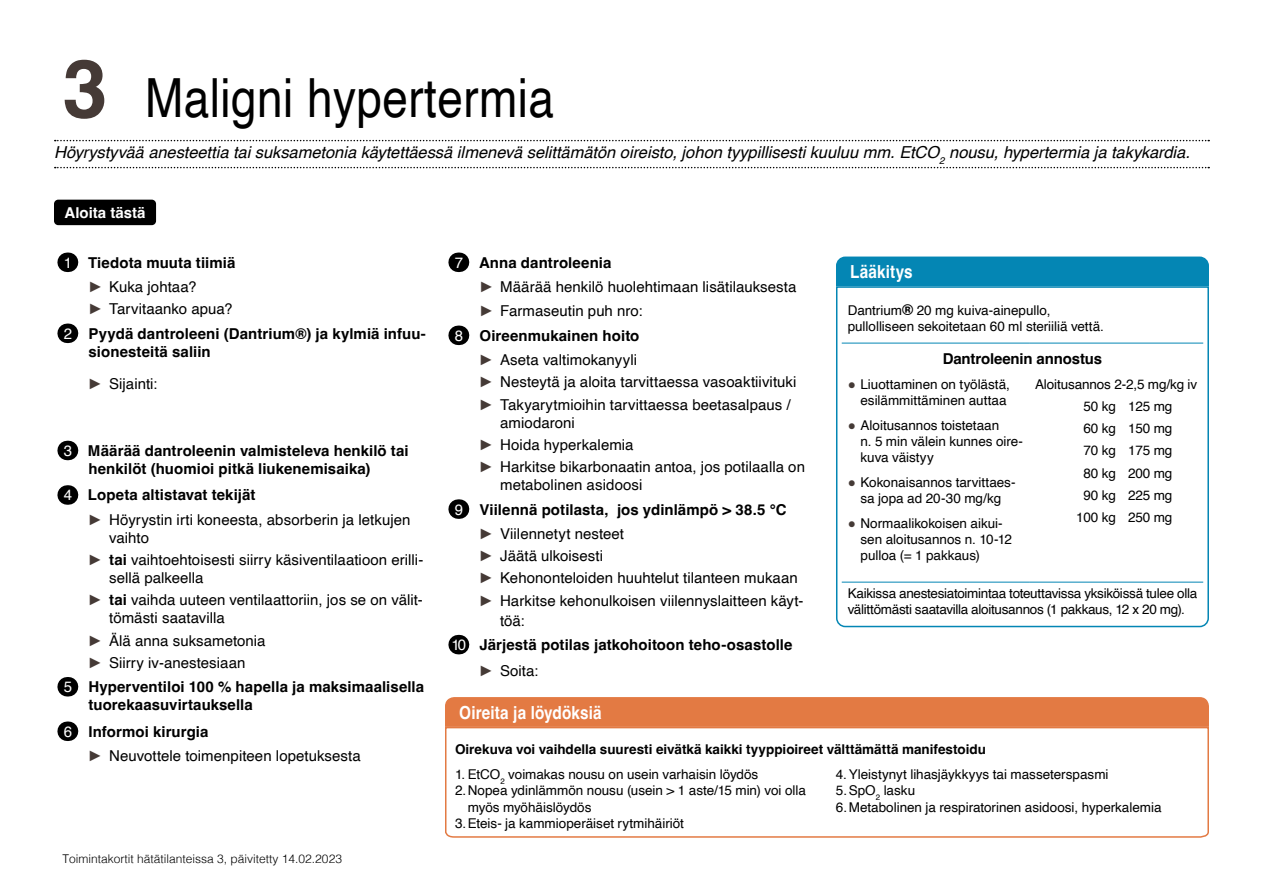
<style>
.page{position:relative;width:1263px;height:893px;background:#fff}
.page>*{position:absolute;margin:0;border:0;box-sizing:border-box;transform-origin:0 0}
.t1{font:54px "Helvetica";letter-spacing:.01em;color:#000;scale:.85 1}
.t2{font:700 18px "Helvetica";letter-spacing:.01em;color:#fff;scale:.85 1}
.t3{font:italic 16.5px "Helvetica";color:#000}
.t4{font:15px/22.2px "Helvetica";letter-spacing:.005em;color:#000}
.t5{font:700 15px/24.3px "Helvetica";letter-spacing:.005em;color:#000}
.t6{font:700 15px "Helvetica";color:#fff}
.t7{font:13.5px/16.2px "Helvetica";letter-spacing:-.005em;color:#000}
.t8{font:700 13.5px "Helvetica";color:#000}
.t9{font:300 12px "Helvetica";color:#000}
.s1{font-weight:700;font-size:81px;color:#453a36}
.s2{font-weight:400;color:#fff}
.s3{font-family:"Arial";font-weight:400;color:#453a36}
.s4{font-weight:400}
.s5{color:#fff}
.s6{font-weight:700}
.s7{font-family:"Arial";color:#453a36}
.s8{font-weight:700;font-size:15px}
.s9{color:#453a36}
</style>
<div class="page">
<div style="left:54px;top:200px;width:102px;height:25px;background:#000;border-radius:4px"></div>
<svg style="left:55px;top:140px;width:1154px;height:1px"></svg>
<svg style="left:55px;top:167px;width:1154px;height:1px"></svg>
<svg style="left:67px;top:253px;width:2px;height:19px"></svg>
<svg style="left:67px;top:324px;width:2px;height:19px"></svg>
<svg style="left:67px;top:441px;width:2px;height:19px"></svg>
<hr style="left:67px;top:485px;width:2px;height:20px;background:#000">
<svg style="left:67px;top:677px;width:2px;height:19px"></svg>
<hr style="left:67px;top:721px;width:2px;height:20px;background:#000">
<svg style="left:458px;top:253px;width:1px;height:19px"></svg>
<svg style="left:458px;top:326px;width:1px;height:19px"></svg>
<svg style="left:458px;top:499px;width:1px;height:20px"></svg>
<svg style="left:458px;top:635px;width:1px;height:19px"></svg>
<div style="left:445px;top:697px;width:764px;height:29px;background:#e37a43"></div>
<svg style="left:445px;top:726px;width:764px;height:112px"></svg>
<div style="left:836px;top:256px;width:373px;height:30px;background:#0486b4"></div>
<svg style="left:836px;top:286px;width:373px;height:342px"></svg>
<h1 class="t1" style="left:63px;top:57px;width:580px"><span class="s1">3</span> Maligni hypertermia</h1>
<p class="t3" style="left:54px;top:140px;width:1137px">Höyrystyvää anesteettia tai suksametonia käytettäessä ilmenevä selittämätön oireisto, johon tyypillisesti kuuluu mm. EtCO<sub>2</sub> nousu, hypertermia ja takykardia.</p>
<p class="t6" style="left:65px;top:204px;width:82px">Aloita tästä</p>
<p class="t5" style="left:88px;top:252px;width:149px;text-indent:-24px"><span class="s2">1</span> Tiedota muuta tiimiä <span class="s3">►</span> <span class="s4">Kuka johtaa?</span></p>
<p class="t5" style="left:64px;top:299px;width:364px;text-indent:24px"><span class="s3">►</span> <span class="s4">Tarvitaanko apua?<br></span><span class="s2">2</span> Pyydä dantroleeni (Dantrium®) ja kylmiä infuu-</p>
<p class="t5" style="left:88px;top:337px;width:124px;line-height:32.2px">sionesteitä saliin <span class="s3">►</span> <span class="s4">Sijainti:</span></p>
<p class="t5" style="left:88px;top:443px;width:322px;line-height:18px;text-indent:-25px"><span class="s2">3</span> Määrää dantroleenin valmisteleva henkilö tai henkilöt (huomioi pitkä liukenemisaika)</p>
<p class="t4" style="left:88px;top:483px;width:324px;line-height:24.3px;text-indent:-24px"><span class="s5">4</span> <span class="s6">Lopeta altistavat tekijät<br></span><span class="s7">►</span> Höyrystin irti koneesta, absorberin ja letkujen</p>
<p class="t4" style="left:88px;top:527px;width:337px;text-indent:21px">vaihto<br><span class="s7">►</span> <span class="s6">tai</span> vaihtoehtoisesti siirry käsiventilaatioon erilli-</p>
<p class="t4" style="left:88px;top:567px;width:336px;text-indent:21px">sellä palkeella<br><span class="s7">►</span> <span class="s6">tai</span> vaihda uuteen ventilaattoriin, jos se on välit-</p>
<p class="t4" style="left:88px;top:607px;width:179px;text-indent:21px">tömästi saatavilla<br><span class="s7">►</span> Älä anna suksametonia <span class="s7">►</span> Siirry iv-anestesiaan</p>
<p class="t5" style="left:88px;top:680px;width:337px;line-height:18px;text-indent:-25px"><span class="s2">5</span> Hyperventiloi 100 % hapella ja maksimaalisella tuorekaasuvirtauksella</p>
<p class="t4" style="left:88px;top:720px;width:274px;line-height:24.3px;text-indent:-24px"><span class="s5">6</span> <span class="s6">Informoi kirurgia<br></span><span class="s7">►</span> Neuvottele toimenpiteen lopetuksesta</p>
<p class="t9" style="left:63px;top:849px;width:281px">Toimintakortit hätätilanteissa 3, päivitetty 14.02.2023</p>
<p class="t5" style="left:455px;top:252px;width:158px"><span class="s2">7</span> Anna dantroleenia</p>
<p class="t4" style="left:479px;top:276px;width:319px"><span class="s7">►</span> Määrää henkilö huolehtimaan lisätilauksesta</p>
<p class="t4" style="left:479px;top:300px;width:165px"><span class="s7">►</span> Farmaseutin puh nro:</p>
<p class="t5" style="left:455px;top:325px;width:186px"><span class="s2">8</span> Oireenmukainen hoito</p>
<p class="t4" style="left:479px;top:349px;width:160px"><span class="s7">►</span> Aseta valtimokanyyli</p>
<p class="t4" style="left:479px;top:371px;width:319px"><span class="s7">►</span> Nesteytä ja aloita tarvittaessa vasoaktiivituki <span class="s7">►</span> Takyarytmioihin tarvittaessa beetasalpaus /</p>
<p class="t4" style="left:479px;top:412px;width:328px;text-indent:21px">amiodaroni<br><span class="s7">►</span> Hoida hyperkalemia<br><span class="s7">►</span> Harkitse bikarbonaatin antoa, jos potilaalla on</p>
<p class="t4" style="left:500px;top:474px;width:144px">metabolinen asidoosi</p>
<p class="t5" style="left:455px;top:499px;width:333px"><span class="s2">9</span> Viilennä potilasta, jos ydinlämpö &gt; 38.5 °C</p>
<p class="t4" style="left:479px;top:523px;width:147px"><span class="s7">►</span> Viilennetyt nesteet</p>
<p class="t4" style="left:479px;top:545px;width:326px"><span class="s7">►</span> Jäätä ulkoisesti<br><span class="s7">►</span> Kehononteloiden huuhtelut tilanteen mukaan <span class="s7">►</span> Harkitse kehonulkoisen viilennyslaitteen käyt-</p>
<p class="t5" style="left:452px;top:610px;width:342px;text-indent:49px"><span class="s4">töä:<br></span><span class="s2">10</span> Järjestä potilas jatkohoitoon teho-osastolle</p>
<p class="t4" style="left:479px;top:660px;width:61px"><span class="s7">►</span> Soita:</p>
<h2 class="t2" style="left:459px;top:701px;width:169px">Oireita ja löydöksiä</h2>
<h2 class="t2" style="left:850px;top:261px;width:75px">Lääkitys</h2>
<p class="t7" style="left:848px;top:303px;width:258px">Dantrium<span class="s8">®</span> 20 mg kuiva-ainepullo, pullolliseen sekoitetaan 60 ml steriiliä vettä.</p>
<p class="t5" style="left:943px;top:348px;width:161px">Dantroleenin annostus</p>
<p class="t7" style="left:848px;top:377px;width:164px;text-align:right"><span class="s9">●</span> Liuottaminen on työlästä, esilämmittäminen auttaa</p>
<p class="t7" style="left:860px;top:417px;width:164px;text-indent:-13px"><span class="s9">●</span> Aloitusannos toistetaan<br>n. 5 min välein kunnes oire&shy;kuva väistyy</p>
<p class="t7" style="left:848px;top:475px;width:169px;text-align:center"><span class="s9">●</span> Kokonaisannos tarvittaes&shy;sa jopa ad 20-30 mg/kg</p>
<p class="t7" style="left:860px;top:515px;width:153px;text-indent:-13px"><span class="s9">●</span> Normaalikokoisen aikui&shy;sen aloitusannos n. 10-12 pulloa (= 1 pakkaus)</p>
<p class="t7" style="left:1035px;top:377px;width:164px">Aloitusannos 2-2,5 mg/kg iv</p>
<p class="t7" style="left:1083px;top:399px;width:90px">50 kg 125 mg</p>
<p class="t7" style="left:1083px;top:421px;width:90px">60 kg 150 mg</p>
<p class="t7" style="left:1083px;top:443px;width:90px">70 kg 175 mg</p>
<p class="t7" style="left:1083px;top:465px;width:90px">80 kg 200 mg</p>
<p class="t7" style="left:1083px;top:487px;width:90px">90 kg 225 mg</p>
<p class="t7" style="left:1076px;top:509px;width:98px">100 kg 250 mg</p>
<p class="t7" style="left:848px;top:586px;width:351px">Kaikissa anestesiatoimintaa toteuttavissa yksiköissä tulee olla välittömästi saatavilla aloitusannos (1 pakkaus, 12 x 20 mg).</p>
<p class="t8" style="left:455px;top:741px;width:532px">Oirekuva voi vaihdella suuresti eivätkä kaikki tyyppioireet välttämättä manifestoidu</p>
<p class="t7" style="left:455px;top:767px;width:305px">1. EtCO<sub>2</sub> voimakas nousu on usein varhaisin löydös</p>
<p class="t7" style="left:455px;top:783px;width:352px">2.Nopea ydinlämmön nousu (usein &gt; 1 aste/15 min) voi olla</p>
<p class="t7" style="left:468px;top:799px;width:125px">myös myöhäislöydös</p>
<p class="t7" style="left:455px;top:815px;width:230px">3.Eteis- ja kammioperäiset rytmihäiriöt</p>
<p class="t7" style="left:836px;top:767px;width:327px">4.Yleistynyt lihasjäykkyys tai masseterspasmi<br>5.SpO<sub>2</sub> lasku<br>6.Metabolinen ja respiratorinen asidoosi, hyperkalemia</p>
</div>
